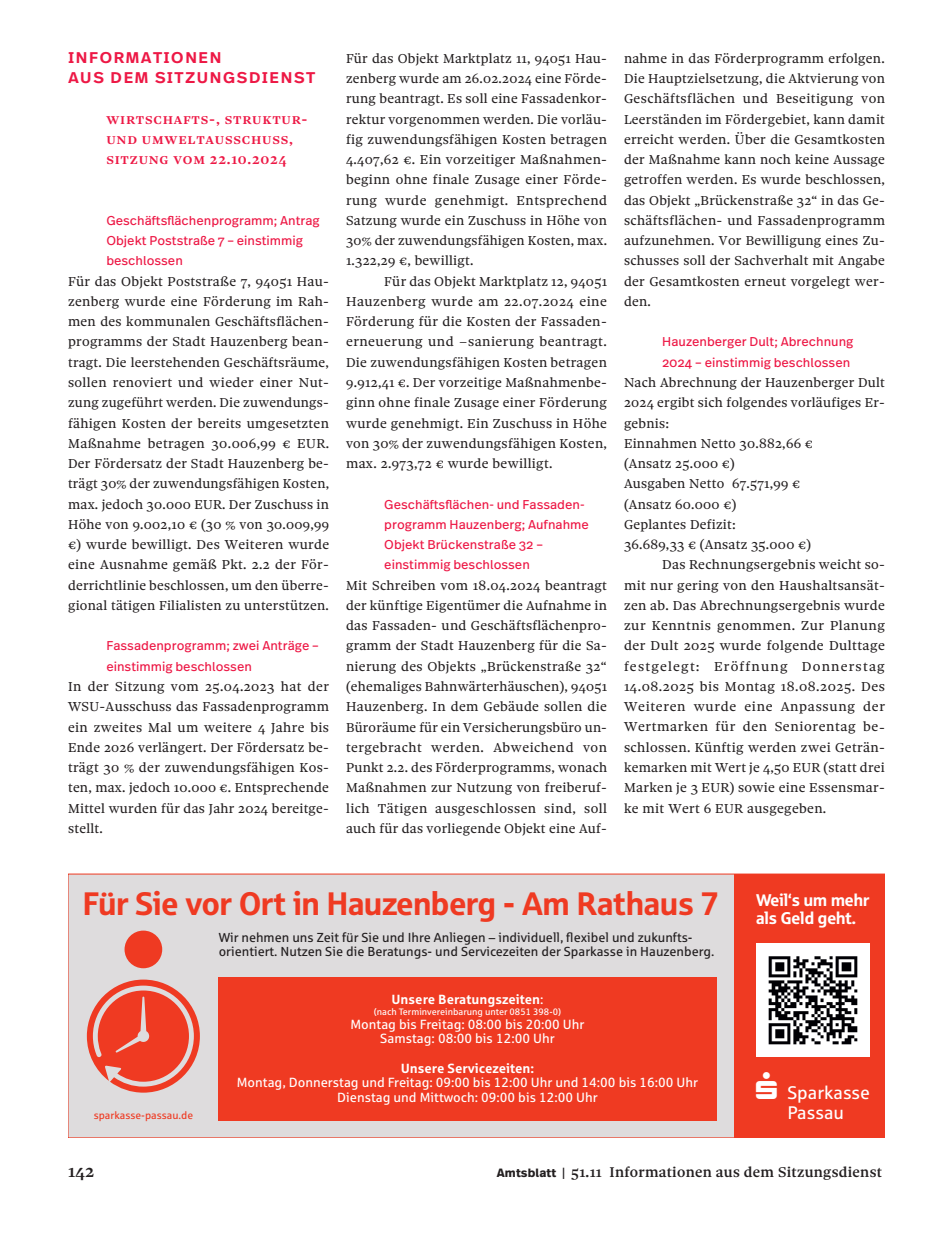
<style>
.page{position:relative;width:936px;height:1234px;background:#fff}
.page>*{position:absolute;margin:0;border:0;box-sizing:border-box;transform-origin:0 0}
.t1{font:32.55px "Sparkasse Head";color:#ef3a22}
.t2{font:500 18.75px/20.2px "Real Text Pro";letter-spacing:.055em;color:#ed1845}
.t3{font:18.3px/20px "Sparkasse Rg";color:#fff}
.t4{font:500 18px "Sole Serif Text";color:#231f20}
.t5{font:16.95px "Sparkasse Head";color:#fff}
.t6{font:500 15.3px/20.2px "Sole Serif Subhead";letter-spacing:.05em;color:#ed1845}
.t7{font:500 15px "Sole Serif Text";letter-spacing:.02em;color:#231f20}
.t8{font:13.8px/20.2px "Sole Serif Text";letter-spacing:.02em;color:#231f20;text-align:justify}
.t9{font:13.35px/14.5px "Sparkasse Rg";color:#fff;text-align:center}
.t10{font:700 13.35px "Sparkasse Rg";color:#fff}
.t11{font:13.05px/14.2px "Sparkasse Rg";color:#231f20}
.t12{font:12.75px/20.2px "Real Text Pro";color:#ed1845}
.t13{font:10.65px "Sparkasse Rg";color:#ef3a22}
.t14{font:9.3px "Sparkasse Rg";color:#fff}
.s1{font-weight:400}
.s2{font-family:"Real Text Pro";font-weight:700;font-size:12px}
.s3{font-family:"Real Text Pro";font-size:12px}
</style>
<div class="page">
<div style="left:68px;top:873px;width:666px;height:264px;background:#dedcdd"></div>
<div style="left:734px;top:873px;width:150px;height:264px;background:#ef3a22"></div>
<img style="left:756px;top:943px;width:113px;height:113px">
<div style="left:219px;top:977px;width:498px;height:143px;background:#ef3a22"></div>
<svg style="left:87px;top:979px;width:113px;height:113px"></svg>
<div style="left:124px;top:930px;width:38px;height:38px;background:#ef3a22;border-radius:50%"></div>
<h2 class="t2" style="left:68px;top:46px;width:249px">informationen<br>aus dem sitzungsdienst</h2>
<p class="t6" style="left:106px;top:108px;width:203px">Wirtschafts-, Struktur&shy;und Umweltausschuss,<br>Sitzung vom 22.10.2024</p>
<p class="t12" style="left:106px;top:210px;width:215px">Geschäftsflächenprogramm; Antrag<br>Objekt Poststraße 7 – einstimmig beschlossen</p>
<p class="t8" style="left:68px;top:271px;width:262px">Für das Objekt Poststraße 7, 94051 Hau&shy;zenberg wurde eine Förderung im Rah&shy;men des kommunalen Geschäftsflächen&shy;programms der Stadt Hauzenberg bean&shy;tragt. Die leerstehenden Geschäftsräume, sollen renoviert und wieder einer Nut&shy;zung zugeführt werden. Die zuwendungs&shy;fähigen Kosten der bereits umgesetzten Maßnahme betragen 30.006,99 € EUR.<br>Der Fördersatz der Stadt Hauzenberg be&shy;trägt 30% der zuwendungsfähigen Kosten, max. jedoch 30.000 EUR. Der Zuschuss in Höhe von 9.002,10 € (30 % von 30.009,99 €) wurde bewilligt. Des Weiteren wurde eine Ausnahme gemäß Pkt. 2.2 der För&shy;derrichtlinie beschlossen, um den überre&shy;gional tätigen Filialisten zu unterstützen.</p>
<p class="t12" style="left:106px;top:635px;width:214px">Fassadenprogramm; zwei Anträge – einstimmig beschlossen</p>
<p class="t8" style="left:68px;top:676px;width:262px">In der Sitzung vom 25.04.2023 hat der WSU-Ausschuss das Fassadenprogramm ein zweites Mal um weitere 4 Jahre bis Ende 2026 verlängert. Der Fördersatz be&shy;trägt 30 % der zuwendungsfähigen Kos&shy;ten, max. jedoch 10.000 €. Entsprechende Mittel wurden für das Jahr 2024 bereitge&shy;stellt.</p>
<p class="t8" style="left:346px;top:48px;width:262px">Für das Objekt Marktplatz 11, 94051 Hau&shy;zenberg wurde am 26.02.2024 eine Förde&shy;rung beantragt. Es soll eine Fassadenkor&shy;rektur vorgenommen werden. Die vorläu&shy;fig zuwendungsfähigen Kosten betragen 4.407,62 €. Ein vorzeitiger Maßnahmen&shy;beginn ohne finale Zusage einer Förde&shy;rung wurde genehmigt. Entsprechend Satzung wurde ein Zuschuss in Höhe von 30% der zuwendungsfähigen Kosten, max.<br>1.322,29 €, bewilligt.</p>
<p class="t8" style="left:346px;top:271px;width:262px;text-indent:38px">Für das Objekt Marktplatz 12, 94051<br>Hauzenberg wurde am 22.07.2024 eine Förderung für die Kosten der Fassaden&shy;erneuerung und –sanierung beantragt.<br>Die zuwendungsfähigen Kosten betragen 9.912,41 €. Der vorzeitige Maßnahmenbe&shy;ginn ohne finale Zusage einer Förderung wurde genehmigt. Ein Zuschuss in Höhe von 30% der zuwendungsfähigen Kosten, max. 2.973,72 € wurde bewilligt.</p>
<p class="t12" style="left:384px;top:493px;width:206px">Geschäftsflächen- und Fassaden&shy;programm Hauzenberg; Aufnahme<br>Objekt Brückenstraße 32 – einstimmig beschlossen</p>
<p class="t8" style="left:346px;top:575px;width:262px">Mit Schreiben vom 18.04.2024 beantragt der künftige Eigentümer die Aufnahme in das Fassaden- und Geschäftsflächenpro&shy;gramm der Stadt Hauzenberg für die Sa&shy;nierung des Objekts „Brückenstraße 32“ (ehemaliges Bahnwärterhäuschen), 94051<br>Hauzenberg. In dem Gebäude sollen die Büroräume für ein Versicherungsbüro un&shy;tergebracht werden. Abweichend von Punkt 2.2. des Förderprogramms, wonach Maßnahmen zur Nutzung von freiberuf&shy;lich Tätigen ausgeschlossen sind, soll auch für das vorliegende Objekt eine Auf-</p>
<p class="t8" style="left:624px;top:48px;width:262px">nahme in das Förderprogramm erfolgen.<br>Die Hauptzielsetzung, die Aktvierung von Geschäftsflächen und Beseitigung von Leerständen im Fördergebiet, kann damit erreicht werden. Über die Gesamtkosten der Maßnahme kann noch keine Aussage getroffen werden. Es wurde beschlossen, das Objekt „Brückenstraße 32“ in das Ge&shy;schäftsflächen- und Fassadenprogramm aufzunehmen. Vor Bewilligung eines Zu&shy;schusses soll der Sachverhalt mit Angabe der Gesamtkosten erneut vorgelegt wer&shy;den.</p>
<p class="t12" style="left:662px;top:331px;width:193px">Hauzenberger Dult; Abrechnung<br>2024 – einstimmig beschlossen</p>
<p class="t8" style="left:624px;top:372px;width:262px;text-align:left">Nach Abrechnung der Hauzenberger Dult<br>2024 ergibt sich folgendes vorläufiges Er&shy;gebnis:<br>Einnahmen Netto 30.882,66 €<br>(Ansatz 25.000 €)<br>Ausgaben Netto 67.571,99 €<br>(Ansatz 60.000 €)<br>Geplantes Defizit:<br>36.689,33 € (Ansatz 35.000 €)</p>
<p class="t8" style="left:624px;top:554px;width:262px;text-indent:38px">Das Rechnungsergebnis weicht so&shy;mit nur gering von den Haushaltsansät&shy;zen ab. Das Abrechnungsergebnis wurde zur Kenntnis genommen. Zur Planung der Dult 2025 wurde folgende Dulttage festgelegt: Eröffnung Donnerstag 14.08.2025 bis Montag 18.08.2025. Des Weiteren wurde eine Anpassung der Wertmarken für den Seniorentag be&shy;schlossen. Künftig werden zwei Geträn&shy;kemarken mit Wert je 4,50 EUR (statt drei Marken je 3 EUR) sowie eine Essensmar&shy;ke mit Wert 6 EUR ausgegeben.</p>
<h1 class="t1" style="left:83px;top:883px;width:787px">Für Sie vor Ort in Hauzenberg - Am Rathaus 7 <sup>Weil‘s</sup> <sup>um</sup> <sup>mehr</sup></h1>
<p class="t5" style="left:756px;top:907px;width:101px">als Geld geht.</p>
<p class="t13" style="left:94px;top:1108px;width:101px">sparkasse-passau.de</p>
<p class="t11" style="left:219px;top:929px;width:497px">Wir nehmen uns Zeit für Sie und Ihre Anliegen – individuell, flexibel und zukunfts&shy;orientiert. Nutzen Sie die Beratungs- und Servicezeiten der Sparkasse in Hauzenberg.</p>
<p class="t10" style="left:391px;top:990px;width:154px">Unsere Beratungszeiten<span class="s1">:</span></p>
<p class="t14" style="left:374px;top:1005px;width:189px">(nach Terminvereinbarung unter 0851 398-0)</p>
<p class="t9" style="left:350px;top:1016px;width:235px">Montag bis Freitag: 08:00 bis 20:00 Uhr<br>Samstag: 08:00 bis 12:00 Uhr</p>
<p class="t10" style="left:401px;top:1059px;width:135px">Unsere Servicezeiten:</p>
<p class="t9" style="left:237px;top:1074px;width:463px">Montag, Donnerstag und Freitag: 09:00 bis 12:00 Uhr und 14:00 bis 16:00 Uhr<br>Dienstag und Mittwoch: 09:00 bis 12:00 Uhr</p>
<h3 class="t3" style="left:787px;top:1081px;width:84px">Sparkasse<br>Passau</h3>
<h3 class="t4" style="left:68px;top:1160px;width:28px">142</h3>
<p class="t7" style="left:497px;top:1163px;width:386px"><span class="s2">Amtsblatt</span> <span class="s3">|</span> 51.11 Informationen aus dem Sitzungsdienst</p>
</div>
